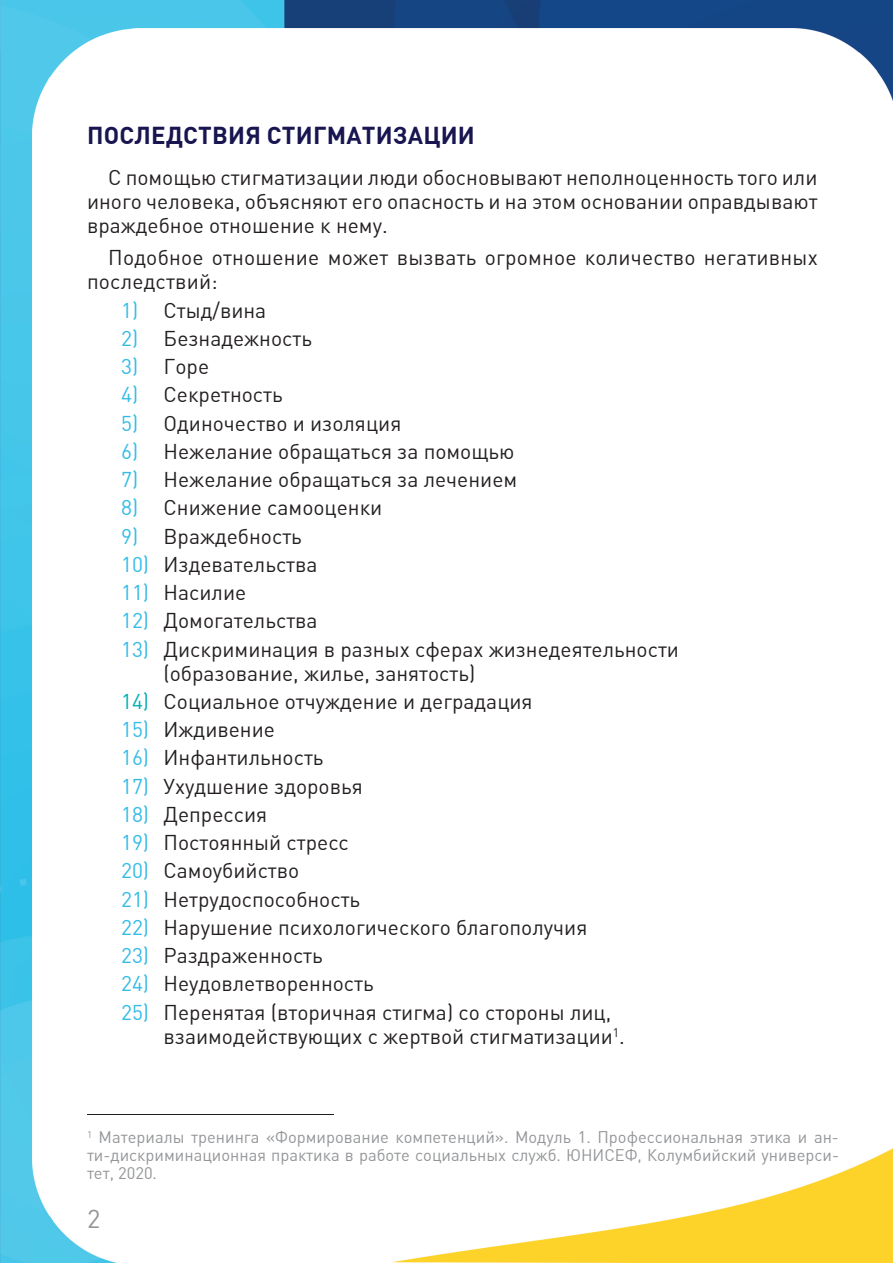
<style>
.page{position:relative;width:893px;height:1263px;background:#fff}
.page>*{position:absolute;margin:0;border:0;box-sizing:border-box;transform-origin:0 0}
.t1{font:25.5px "DIN Pro";color:#939598}
.t2{font:700 24px "DIN Pro";letter-spacing:.01em;color:#181550}
.t3{font:21px/24px "DIN Pro";color:#231f20}
.t4{font:16.5px/18px "DIN Pro";color:#939598;text-align:justify}
.s1{color:#34bbe7}
.s2{color:#00afb2}
</style>
<div class="page">
<img style="left:284px;top:0;width:609px;height:29px">
<img style="left:0;top:0;width:284px;height:52px">
<img style="left:0;top:52px;width:32px;height:1211px">
<img style="left:805px;top:29px;width:88px;height:72px">
<img style="left:32px;top:29px;width:252px;height:1234px">
<img style="left:392px;top:1148px;width:501px;height:115px">
<hr style="left:87px;top:1114px;width:247px;height:1px;background:#231f20">
<p class="t2" style="left:87px;top:115px;width:389px">ПОСЛЕДСТВИЯ СТИГМАТИЗАЦИИ</p>
<p class="t3" style="left:87px;top:163px;width:732px;text-align:justify;text-indent:21px">С помощью стигматизации люди обосновывают неполноценность того или иного человека, объясняют его опасность и на этом основании оправдывают враждебное отношение к нему.</p>
<p class="t3" style="left:87px;top:244px;width:732px;text-indent:21px">Подобное отношение может вызвать огромное количество негативных последствий:</p>
<p class="t3" style="left:121px;top:296px;width:147px"><span class="s1">1)</span> Стыд/вина</p>
<p class="t3" style="left:121px;top:324px;width:192px"><span class="s1">2)</span> Безнадежность</p>
<p class="t3" style="left:121px;top:353px;width:90px"><span class="s1">3)</span> Горе</p>
<p class="t3" style="left:121px;top:381px;width:163px"><span class="s1">4)</span> Секретность</p>
<p class="t3" style="left:121px;top:409px;width:282px"><span class="s1">5)</span> Одиночество и изоляция</p>
<p class="t3" style="left:121px;top:437px;width:395px"><span class="s1">6)</span> Нежелание обращаться за помощью</p>
<p class="t3" style="left:121px;top:466px;width:398px"><span class="s1">7)</span> Нежелание обращаться за лечением</p>
<p class="t3" style="left:121px;top:494px;width:263px"><span class="s1">8)</span> Снижение самооценки</p>
<p class="t3" style="left:121px;top:522px;width:182px"><span class="s1">9)</span> Враждебность</p>
<p class="t3" style="left:121px;top:550px;width:198px"><span class="s1">10)</span> Издевательства</p>
<p class="t3" style="left:121px;top:578px;width:127px"><span class="s1">11)</span> Насилие</p>
<p class="t3" style="left:121px;top:607px;width:198px"><span class="s1">12)</span> Домогательства</p>
<p class="t3" style="left:164px;top:635px;width:517px;text-indent:-43px"><span class="s1">13)</span> Дискриминация в разных сферах жизнедеятельности (образование, жилье, занятость)</p>
<p class="t3" style="left:121px;top:687px;width:413px"><span class="s2">14)</span> Социальное отчуждение и деградация</p>
<p class="t3" style="left:121px;top:715px;width:155px"><span class="s1">15)</span> Иждивение</p>
<p class="t3" style="left:121px;top:744px;width:204px"><span class="s1">16)</span> Инфантильность</p>
<p class="t3" style="left:121px;top:772px;width:243px"><span class="s1">17)</span> Ухудшение здоровья</p>
<p class="t3" style="left:121px;top:800px;width:148px"><span class="s1">18)</span> Депрессия</p>
<p class="t3" style="left:121px;top:828px;width:229px"><span class="s1">19)</span> Постоянный стресс</p>
<p class="t3" style="left:121px;top:857px;width:180px"><span class="s1">20)</span> Самоубийство</p>
<p class="t3" style="left:121px;top:885px;width:241px"><span class="s1">21)</span> Нетрудоспособность</p>
<p class="t3" style="left:121px;top:913px;width:468px"><span class="s1">22)</span> Нарушение психологического благополучия</p>
<p class="t3" style="left:121px;top:941px;width:203px"><span class="s1">23)</span> Раздраженность</p>
<p class="t3" style="left:121px;top:970px;width:254px"><span class="s1">24)</span> Неудовлетворенность</p>
<p class="t3" style="left:164px;top:998px;width:463px;text-indent:-43px"><span class="s1">25)</span> Перенятая (вторичная стигма) со стороны лиц, взаимодействующих с жертвой стигматизации<sup>1</sup>.</p>
<p class="t4" style="left:87px;top:1127px;width:753px"><sup>1</sup> Материалы тренинга «Формирование компетенций». Модуль 1. Профессиональная этика и ан&shy;ти-дискриминационная практика в работе социальных служб. ЮНИСЕФ, Колумбийский универси&shy;тет, 2020.</p>
<p class="t1" style="left:87px;top:1199px;width:15px">2</p>
</div>
